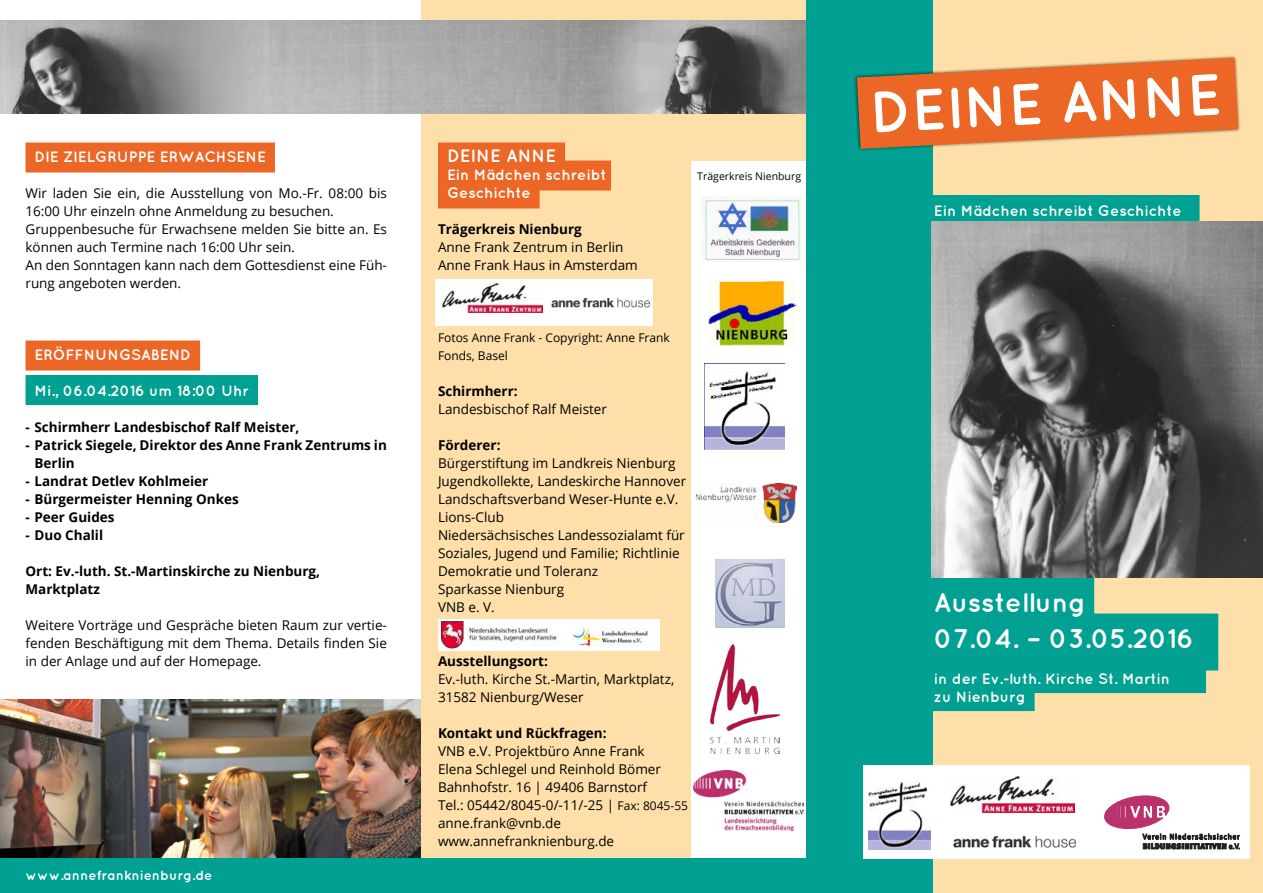
<style>
.page{position:relative;width:1263px;height:893px;background:#fff}
.page>*{position:absolute;margin:0;border:0;box-sizing:border-box;transform-origin:0 0}
.t1{font:700 58.05px "Quicksand";color:#fff}
.t2{font:700 27px/36px "Quicksand";color:#fff}
.t3{font:700 18px "Quicksand";color:#fff}
.t4{font:700 15px/18px "Quicksand";color:#fff}
.t5{font:13.5px/18px "Open Sans";color:#000}
.t6{font:700 13.5px/18px "Open Sans";color:#000}
.t7{font:700 13.5px "Quicksand";color:#fff}
.t8{font:12px/18px "Open Sans";color:#000}
.t9{font:10.5px "Open Sans";color:#000}
.s1{font-size:12px}
</style>
<div class="page">
<div style="left:421px;top:0;width:842px;height:893px;background:#fedea9"></div>
<div style="left:691px;top:162px;width:130px;height:731px;background:#fff"></div>
<div style="left:806px;top:0;width:127px;height:893px;background:#00a092"></div>
<div style="left:863px;top:766px;width:387px;height:93px;background:#fff"></div>
<svg style="left:1104px;top:796px;width:136px;height:53px"></svg>
<svg style="left:784px;top:56px;width:456px;height:106px"></svg>
<img style="left:953px;top:835px;width:124px;height:13px">
<img style="left:950px;top:776px;width:124px;height:36px">
<img style="left:868px;top:781px;width:63px;height:68px">
<img style="left:0;top:20px;width:806px;height:94px">
<div style="left:0;top:859px;width:846px;height:34px;background:#00a092"></div>
<div style="left:438px;top:143px;width:127px;height:30px;background:#ec6725"></div>
<div style="left:438px;top:161px;width:173px;height:30px;background:#ec6725"></div>
<div style="left:438px;top:179px;width:102px;height:30px;background:#ec6725"></div>
<div style="left:26px;top:143px;width:249px;height:30px;background:#ec6725"></div>
<div style="left:26px;top:341px;width:174px;height:30px;background:#ec6725"></div>
<div style="left:26px;top:375px;width:232px;height:30px;background:#00a092"></div>
<img style="left:703px;top:196px;width:98px;height:64px">
<img style="left:693px;top:771px;width:111px;height:60px">
<img style="left:704px;top:363px;width:80px;height:86px">
<img style="left:715px;top:560px;width:69px;height:67px">
<img style="left:710px;top:644px;width:69px;height:110px">
<img style="left:709px;top:279px;width:87px;height:67px">
<img style="left:696px;top:484px;width:101px;height:38px">
<div style="left:435px;top:279px;width:218px;height:47px;background:#fff"></div>
<img style="left:551px;top:298px;width:100px;height:10px">
<img style="left:443px;top:283px;width:99px;height:29px">
<img style="left:0;top:699px;width:421px;height:159px">
<div style="left:438px;top:619px;width:221px;height:31px;background:#fff"></div>
<img style="left:441px;top:622px;width:116px;height:28px">
<img style="left:572px;top:625px;width:76px;height:21px">
<div style="left:925px;top:195px;width:274px;height:30px;background:#00a092"></div>
<div style="left:925px;top:578px;width:169px;height:57px;background:#00a092"></div>
<div style="left:925px;top:614px;width:293px;height:57px;background:#00a092"></div>
<div style="left:933px;top:663px;width:273px;height:30px;background:#00a092"></div>
<div style="left:925px;top:681px;width:109px;height:30px;background:#00a092"></div>
<img style="left:931px;top:222px;width:332px;height:355px">
<p class="t4" style="left:35px;top:147px;width:233px">DIE ZIELGRUPPE ERWACHSENE</p>
<p class="t5" style="left:26px;top:184px;width:363px">Wir laden Sie ein, die Ausstellung von Mo.-Fr. 08:00 bis 16:00 Uhr einzeln ohne Anmeldung zu besuchen.<br>Gruppenbesuche für Erwachsene melden Sie bitte an. Es können auch Termine nach 16:00 Uhr sein.<br>An den Sonntagen kann nach dem Gottesdienst eine Füh&shy;rung angeboten werden.</p>
<p class="t4" style="left:35px;top:345px;width:158px">ERÖFFNUNGSABEND</p>
<p class="t4" style="left:35px;top:381px;width:216px">Mi., 06.04.2016 um 18:00 Uhr</p>
<p class="t6" style="left:26px;top:418px;width:275px">- Schirmherr Landesbischof Ralf Meister,</p>
<p class="t6" style="left:35px;top:436px;width:354px;text-indent:-9px">- Patrick Siegele, Direktor des Anne Frank Zentrums in<br>Berlin</p>
<p class="t6" style="left:26px;top:472px;width:184px">- Landrat Detlev Kohlmeier</p>
<p class="t6" style="left:26px;top:490px;width:215px">- Bürgermeister Henning Onkes</p>
<p class="t6" style="left:26px;top:508px;width:91px">- Peer Guides</p>
<p class="t6" style="left:26px;top:526px;width:79px">- Duo Chalil</p>
<p class="t6" style="left:26px;top:562px;width:296px">Ort: Ev.-luth. St.-Martinskirche zu Nienburg,<br>Marktplatz</p>
<p class="t5" style="left:26px;top:616px;width:363px;text-align:justify">Weitere Vorträge und Gespräche bieten Raum zur vertie&shy;fenden Beschäftigung mit dem Thema. Details finden Sie in der Anlage und auf der Homepage.</p>
<p class="t7" style="left:26px;top:868px;width:188px">www.annefranknienburg.de</p>
<h3 class="t3" style="left:447px;top:145px;width:111px">DEINE ANNE</h3>
<p class="t4" style="left:447px;top:165px;width:161px">Ein Mädchen schreibt<br>Geschichte</p>
<p class="t6" style="left:438px;top:220px;width:145px">Trägerkreis Nienburg</p>
<p class="t5" style="left:438px;top:238px;width:201px">Anne Frank Zentrum in Berlin<br>Anne Frank Haus in Amsterdam</p>
<p class="t9" style="left:697px;top:169px;width:105px">Trägerkreis Nienburg</p>
<p class="t8" style="left:438px;top:328px;width:233px">Fotos Anne Frank - Copyright: Anne Frank<br>Fonds, Basel</p>
<p class="t6" style="left:438px;top:382px;width:81px">Schirmherr:</p>
<p class="t5" style="left:438px;top:400px;width:170px">Landesbischof Ralf Meister</p>
<p class="t6" style="left:438px;top:436px;width:64px">Förderer:</p>
<p class="t5" style="left:438px;top:454px;width:250px">Bürgerstiftung im Landkreis Nienburg<br>Jugendkollekte, Landeskirche Hannover<br>Landschaftsverband Weser-Hunte e.V.<br>Lions-Club<br>Niedersächsisches Landessozialamt für<br>Soziales, Jugend und Familie; Richtlinie<br>Demokratie und Toleranz<br>Sparkasse Nienburg<br>VNB e. V.</p>
<p class="t6" style="left:438px;top:652px;width:111px">Ausstellungsort:</p>
<p class="t5" style="left:438px;top:670px;width:238px">Ev.-luth. Kirche St.-Martin, Marktplatz,<br>31582 Nienburg/Weser</p>
<p class="t6" style="left:438px;top:724px;width:170px">Kontakt und Rückfragen:</p>
<p class="t5" style="left:438px;top:742px;width:252px">VNB e.V. Projektbüro Anne Frank<br>Elena Schlegel und Reinhold Bömer<br>Bahnhofstr. 16 | 49406 Barnstorf<br>Tel.: 05442/8045-0/-11/-25 | <span class="s1">Fax: 8045-55 </span>anne.frank@vnb.de www.annefranknienburg.de</p>
<h1 class="t1" style="left:868px;top:78px;width:353px;rotate:-3deg">DEINE ANNE</h1>
<p class="t4" style="left:934px;top:201px;width:249px">Ein Mädchen schreibt Geschichte</p>
<h2 class="t2" style="left:934px;top:584px;width:262px">Ausstellung<br>07.04. – 03.05.2016</h2>
<p class="t4" style="left:934px;top:669px;width:238px">in der Ev.-luth. Kirche St. Martin zu Nienburg</p>
</div>
